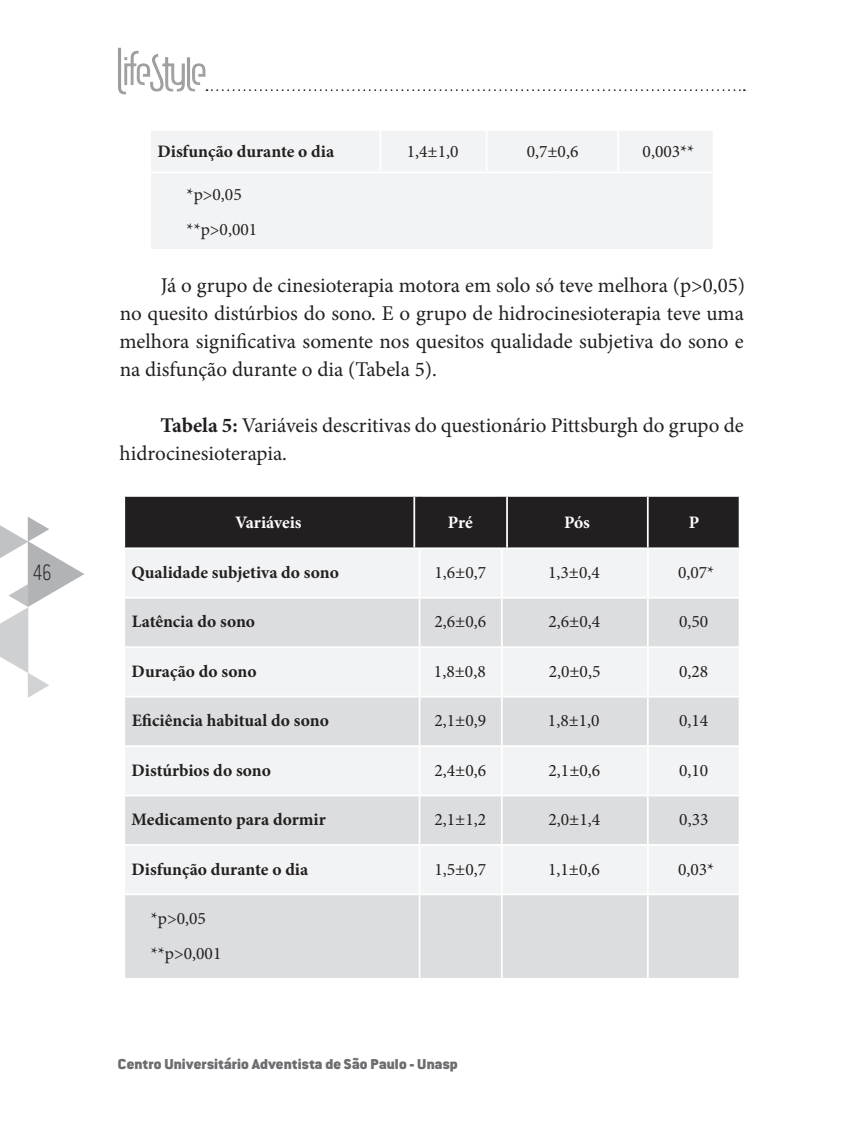
<style>
.page{position:relative;width:844px;height:1141px;background:#fff}
.page>*{position:absolute;margin:0;border:0;box-sizing:border-box;transform-origin:0 0}
.t1{font:200 24.5px "Conduit ITC Std";color:#231f20;scale:.75 1}
.t2{font:21px/28px "Minion Pro";color:#231f20;text-align:justify}
.t3{font:17.5px/35px "Minion Pro";color:#231f20}
.t4{font:700 17.5px "Minion Pro";color:#231f20}
.t5{font:700 17.5px "Minion Pro";letter-spacing:-.005em;color:#fff}
.t6{font:900 15.75px "Conduit ITC Std";letter-spacing:.01em;color:#6c6d70}
.s1{font-weight:700}
</style>
<div class="page">
<svg style="left:0;top:517px;width:84px;height:181px"></svg>
<svg style="left:118px;top:48px;width:626px;height:47px"></svg>
<div style="left:151px;top:131px;width:561px;height:118px;background:#f2f3f4"></div>
<hr style="left:379px;top:131px;width:2px;height:40px;background:#fff">
<hr style="left:485px;top:131px;width:2px;height:40px;background:#fff">
<hr style="left:617px;top:131px;width:2px;height:40px;background:#fff">
<hr style="left:149px;top:171px;width:226px;height:2px;background:#fff">
<hr style="left:380px;top:171px;width:106px;height:2px;background:#fff">
<svg style="left:486px;top:171px;width:6px;height:2px"></svg>
<hr style="left:492px;top:171px;width:63px;height:2px;background:#fff">
<hr style="left:555px;top:171px;width:63px;height:2px;background:#fff">
<hr style="left:618px;top:171px;width:96px;height:2px;background:#fff">
<div style="left:125px;top:549px;width:613px;height:48px;background:#f2f3f4"></div>
<svg style="left:125px;top:599px;width:613px;height:379px;fill:#dcdddf"></svg>
<hr style="left:418px;top:549px;width:2px;height:48px;background:#fff">
<div style="left:124px;top:496px;width:615px;height:52px;background:#231f20"></div>
<hr style="left:501px;top:549px;width:1px;height:48px;background:#fff">
<hr style="left:507px;top:547px;width:140px;height:2px;background:#fff">
<hr style="left:647px;top:547px;width:93px;height:2px;background:#fff">
<hr style="left:646px;top:549px;width:2px;height:48px;background:#fff">
<hr style="left:418px;top:599px;width:2px;height:47px;background:#fff">
<hr style="left:501px;top:599px;width:1px;height:47px;background:#fff">
<hr style="left:646px;top:599px;width:2px;height:47px;background:#fff">
<hr style="left:123px;top:646px;width:291px;height:2px;background:#fff">
<hr style="left:419px;top:646px;width:82px;height:2px;background:#fff">
<hr style="left:418px;top:648px;width:2px;height:48px;background:#fff">
<svg style="left:501px;top:646px;width:6px;height:2px"></svg>
<hr style="left:501px;top:648px;width:1px;height:48px;background:#fff">
<hr style="left:507px;top:646px;width:140px;height:2px;background:#fff">
<hr style="left:647px;top:646px;width:93px;height:2px;background:#fff">
<hr style="left:646px;top:648px;width:2px;height:48px;background:#fff">
<hr style="left:123px;top:696px;width:291px;height:1px;background:#fff">
<hr style="left:419px;top:696px;width:82px;height:1px;background:#fff">
<hr style="left:418px;top:697px;width:2px;height:48px;background:#fff">
<hr style="left:501px;top:697px;width:1px;height:48px;background:#fff">
<hr style="left:507px;top:696px;width:140px;height:1px;background:#fff">
<hr style="left:647px;top:696px;width:93px;height:1px;background:#fff">
<hr style="left:646px;top:697px;width:2px;height:48px;background:#fff">
<hr style="left:123px;top:745px;width:291px;height:2px;background:#fff">
<hr style="left:419px;top:745px;width:82px;height:2px;background:#fff">
<hr style="left:418px;top:747px;width:2px;height:48px;background:#fff">
<svg style="left:501px;top:745px;width:6px;height:2px"></svg>
<hr style="left:501px;top:747px;width:1px;height:48px;background:#fff">
<hr style="left:507px;top:745px;width:140px;height:2px;background:#fff">
<hr style="left:647px;top:745px;width:93px;height:2px;background:#fff">
<hr style="left:646px;top:747px;width:2px;height:48px;background:#fff">
<hr style="left:123px;top:795px;width:291px;height:1px;background:#fff">
<hr style="left:419px;top:795px;width:82px;height:1px;background:#fff">
<hr style="left:418px;top:796px;width:2px;height:48px;background:#fff">
<hr style="left:501px;top:796px;width:1px;height:48px;background:#fff">
<hr style="left:507px;top:795px;width:140px;height:1px;background:#fff">
<hr style="left:647px;top:795px;width:93px;height:1px;background:#fff">
<hr style="left:646px;top:796px;width:2px;height:48px;background:#fff">
<hr style="left:123px;top:844px;width:291px;height:2px;background:#fff">
<hr style="left:419px;top:844px;width:82px;height:2px;background:#fff">
<hr style="left:418px;top:846px;width:2px;height:47px;background:#fff">
<svg style="left:501px;top:844px;width:6px;height:2px"></svg>
<hr style="left:501px;top:846px;width:1px;height:47px;background:#fff">
<hr style="left:507px;top:844px;width:140px;height:2px;background:#fff">
<hr style="left:647px;top:844px;width:93px;height:2px;background:#fff">
<hr style="left:646px;top:846px;width:2px;height:47px;background:#fff">
<hr style="left:123px;top:893px;width:291px;height:2px;background:#fff">
<hr style="left:419px;top:893px;width:82px;height:2px;background:#fff">
<hr style="left:418px;top:895px;width:2px;height:83px;background:#fff">
<svg style="left:501px;top:893px;width:6px;height:2px"></svg>
<hr style="left:501px;top:895px;width:1px;height:83px;background:#fff">
<hr style="left:507px;top:893px;width:140px;height:2px;background:#fff">
<hr style="left:647px;top:893px;width:93px;height:2px;background:#fff">
<hr style="left:646px;top:895px;width:2px;height:83px;background:#fff">
<p class="t1" style="left:33px;top:557px;width:26px">46</p>
<p class="t4" style="left:157px;top:140px;width:178px">Disfunção durante o dia</p>
<p class="t3" style="left:406px;top:134px;width:53px">1,4±1,0</p>
<p class="t3" style="left:526px;top:134px;width:53px">0,7±0,6</p>
<p class="t3" style="left:642px;top:134px;width:53px">0,003**</p>
<p class="t3" style="left:187px;top:177px;width:72px">*p&gt;0,05 **p&gt;0,001</p>
<p class="t2" style="left:119px;top:271px;width:627px;text-indent:41px">Já o grupo de cinesioterapia motora em solo só teve melhora (p&gt;0,05) no quesito distúrbios do sono. E o grupo de hidrocinesioterapia teve uma melhora significativa somente nos quesitos qualidade subjetiva do sono e na disfunção durante o dia (Tabela 5).</p>
<p class="t2" style="left:120px;top:411px;width:625px;text-indent:41px"><span class="s1">Tabela 5:</span> Variáveis descritivas do questionário Pittsburgh do grupo de hidrocinesioterapia.</p>
<p class="t5" style="left:235px;top:511px;width:68px">Variáveis</p>
<p class="t5" style="left:448px;top:511px;width:26px">Pré</p>
<p class="t5" style="left:564px;top:511px;width:27px">Pós</p>
<p class="t5" style="left:688px;top:511px;width:12px">P</p>
<p class="t4" style="left:131px;top:560px;width:209px">Qualidade subjetiva do sono</p>
<p class="t3" style="left:434px;top:555px;width:53px">1,6±0,7</p>
<p class="t3" style="left:548px;top:555px;width:53px">1,3±0,4</p>
<p class="t3" style="left:678px;top:555px;width:38px">0,07*</p>
<p class="t4" style="left:132px;top:609px;width:125px">Latência do sono</p>
<p class="t3" style="left:434px;top:604px;width:53px">2,6±0,6</p>
<p class="t3" style="left:548px;top:604px;width:53px">2,6±0,4</p>
<p class="t3" style="left:678px;top:604px;width:31px">0,50</p>
<p class="t4" style="left:131px;top:659px;width:126px">Duração do sono</p>
<p class="t3" style="left:434px;top:654px;width:53px">1,8±0,8</p>
<p class="t3" style="left:548px;top:654px;width:53px">2,0±0,5</p>
<p class="t3" style="left:679px;top:654px;width:31px">0,28</p>
<p class="t4" style="left:132px;top:708px;width:199px">Eficiência habitual do sono</p>
<p class="t3" style="left:434px;top:703px;width:53px">2,1±0,9</p>
<p class="t3" style="left:548px;top:703px;width:53px">1,8±1,0</p>
<p class="t3" style="left:679px;top:703px;width:31px">0,14</p>
<p class="t4" style="left:131px;top:758px;width:141px">Distúrbios do sono</p>
<p class="t3" style="left:434px;top:753px;width:53px">2,4±0,6</p>
<p class="t3" style="left:548px;top:753px;width:53px">2,1±0,6</p>
<p class="t3" style="left:678px;top:753px;width:31px">0,10</p>
<p class="t4" style="left:131px;top:807px;width:196px">Medicamento para dormir</p>
<p class="t3" style="left:434px;top:802px;width:53px">2,1±1,2</p>
<p class="t3" style="left:548px;top:802px;width:53px">2,0±1,4</p>
<p class="t3" style="left:679px;top:802px;width:31px">0,33</p>
<p class="t4" style="left:131px;top:857px;width:178px">Disfunção durante o dia</p>
<p class="t3" style="left:434px;top:852px;width:53px">1,5±0,7</p>
<p class="t3" style="left:548px;top:852px;width:53px">1,1±0,6</p>
<p class="t3" style="left:678px;top:852px;width:38px">0,03*</p>
<p class="t3" style="left:151px;top:901px;width:72px">*p&gt;0,05 **p&gt;0,001</p>
<p class="t6" style="left:118px;top:1055px;width:341px">Centro Universitário Adventista de São Paulo - Unasp</p>
</div>
